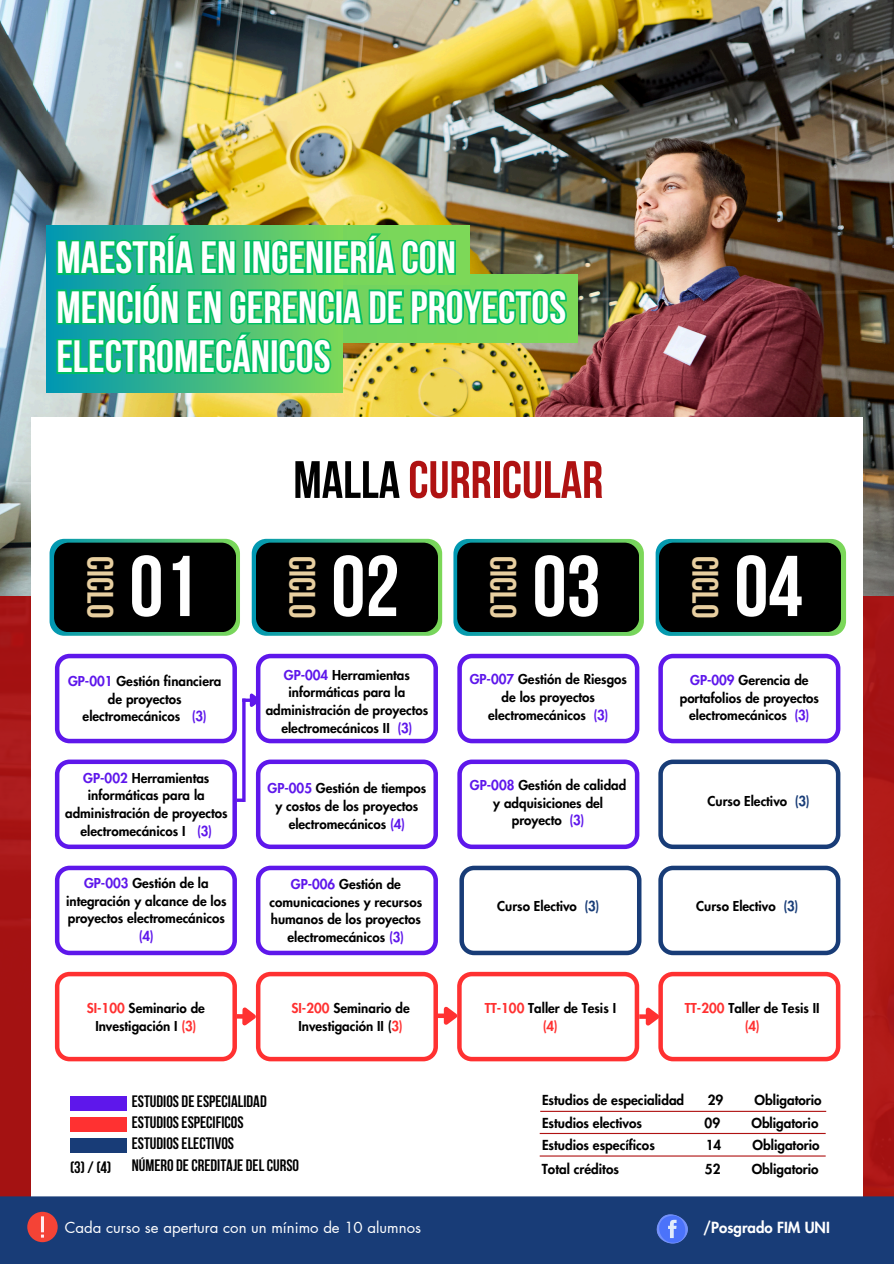
<style>
.page{position:relative;width:894px;height:1264px;background:#fff}
.page>*{position:absolute;margin:0;border:0;box-sizing:border-box;transform-origin:0 0}
.t1{font:700 85.95px "Bebas Neue";color:#fff}
.t2{font:700 52.5px "Bebas Neue";color:#af1212}
.t3{font:700 45px/49.5px "Bebas Neue";color:#fff}
.t4{font:700 36.6px "Bebas Neue";color:#e8cfa0}
.t5{font:700 16.5px "Bebas Neue";color:#000}
.t6{font:15px "Futura LT Pro";color:#fff}
.t7{font:800 15px "Futura LT Pro";color:#fff}
.t8{font:800 13.5px "Futura LT Pro";color:#000}
.t9{font:800 13.35px/17.9px "Futura LT Pro";color:#000;text-align:center}
.t10{font:800 13.35px "Futura LT Pro";color:#ff3131}
.s1{color:#000}
.s2{color:#5e17eb}
.s3{color:#ff3131}
.s4{color:#183c77}
</style>
<div class="page">
<img style="left:0;top:595px;width:893px;height:601px">
<img style="left:47px;top:0;width:846px;height:595px">
<img style="left:0;top:0;width:47px;height:595px">
<div style="left:31px;top:418px;width:831px;height:809px;background:#fff"></div>
<svg style="left:453px;top:539px;width:190px;height:97px"></svg>
<svg style="left:655px;top:539px;width:190px;height:97px"></svg>
<svg style="left:55px;top:865px;width:182px;height:90px"></svg>
<svg style="left:256px;top:759px;width:182px;height:90px"></svg>
<svg style="left:256px;top:865px;width:182px;height:90px"></svg>
<svg style="left:457px;top:653px;width:182px;height:90px"></svg>
<svg style="left:457px;top:759px;width:182px;height:90px"></svg>
<svg style="left:658px;top:653px;width:182px;height:90px"></svg>
<svg style="left:658px;top:759px;width:182px;height:90px"></svg>
<svg style="left:658px;top:865px;width:182px;height:90px"></svg>
<svg style="left:55px;top:971px;width:785px;height:90px"></svg>
<svg style="left:55px;top:653px;width:383px;height:90px"></svg>
<hr style="left:242px;top:698px;width:3px;height:104px;background:#5e17eb">
<svg style="left:55px;top:759px;width:188px;height:90px"></svg>
<div style="left:47px;top:225px;width:295px;height:167px;background:linear-gradient(to right,#0097b2,#7dd858)"></div>
<svg style="left:50px;top:539px;width:190px;height:96px"></svg>
<div style="left:54px;top:542px;width:182px;height:90px;background:#000;border-radius:15px"></div>
<svg style="left:252px;top:539px;width:190px;height:96px"></svg>
<div style="left:256px;top:542px;width:181px;height:90px;background:#000;border-radius:15px"></div>
<div style="left:457px;top:542px;width:182px;height:90px;background:#000;border-radius:15px"></div>
<div style="left:658px;top:542px;width:182px;height:90px;background:#000;border-radius:15px"></div>
<div style="left:70px;top:1096px;width:56px;height:14px;background:#5e17eb"></div>
<div style="left:70px;top:1117px;width:56px;height:14px;background:#ff3131"></div>
<div style="left:70px;top:1138px;width:56px;height:15px;background:#183c77"></div>
<hr style="left:540px;top:1110px;width:286px;height:1px;background:#af1212">
<hr style="left:539px;top:1132px;width:286px;height:1px;background:#af1212">
<hr style="left:539px;top:1155px;width:286px;height:1px;background:#af1212">
<div style="left:0;top:1196px;width:893px;height:67px;background:#183c77"></div>
<img style="left:656px;top:1214px;width:32px;height:30px">
<div style="left:27px;top:1211px;width:31px;height:31px;background:#f44336;border-radius:50%"></div>
<hr style="left:41px;top:1216px;width:3px;height:16px;background:#ffebee">
<svg style="left:55px;top:206px;width:514px;height:179px"></svg>
<svg style="left:459px;top:865px;width:182px;height:90px"></svg>
<p class="t3" style="left:56px;top:237px;width:511px">MAESTRÍA EN INGENIERÍA CON<br>MENCIÓN EN GERENCIA DEPROYECTOS<br>ELECTROMECÁNICOS</p>
<p class="t2" style="left:293px;top:458px;width:311px"><span class="s1">MALLA</span> CURRICULAR</p>
<p class="t4" style="left:115px;top:556px;width:64px;rotate:90deg">CICLO</p>
<p class="t1" style="left:331px;top:551px;width:70px">02</p>
<p class="t1" style="left:129px;top:551px;width:70px">01</p>
<p class="t4" style="left:317px;top:556px;width:64px;rotate:90deg">CICLO</p>
<p class="t1" style="left:532px;top:551px;width:70px">03</p>
<p class="t4" style="left:518px;top:556px;width:64px;rotate:90deg">CICLO</p>
<p class="t1" style="left:734px;top:551px;width:70px">04</p>
<p class="t4" style="left:719px;top:556px;width:64px;rotate:90deg">CICLO</p>
<p class="t9" style="left:68px;top:672px;width:155px"><span class="s2">GP-001</span> Gestión financiera de proyectos electromecánicos <span class="s2">(3)</span></p>
<h1 class="t9" style="left:65px;top:769px;width:164px"><span class="s2">GP-002</span> Herramientas informáticas para la administración de proyectos electromecánicos I <span class="s2">(3)</span></h1>
<h3 class="t9" style="left:66px;top:874px;width:162px"><span class="s2">GP-003</span> Gestión de la integración y alcance de los proyectos electromecánicos <span class="s2">(4)</span></h3>
<h2 class="t9" style="left:87px;top:1000px;width:120px"><span class="s3">SI-100</span> Seminario de<br>Investigación I <span class="s3">(3)</span></h2>
<p class="t9" style="left:266px;top:666px;width:164px"><span class="s2">GP-004</span> Herramientas informáticas para la administración de proyectos electromecánicos II <span class="s2">(3)</span></p>
<h3 class="t9" style="left:267px;top:780px;width:160px"><span class="s2">GP-005</span> Gestión de tiempos y costos de los proyectos electromecánicos <span class="s2">(4)</span></h3>
<p class="t9" style="left:269px;top:875px;width:154px"><span class="s2">GP-006</span> Gestión de comunicaciones y recursos humanos de los proyectos electromecánicos <span class="s2">(3)</span></p>
<h3 class="t9" style="left:291px;top:1000px;width:120px"><span class="s3">SI-200</span> Seminario de<br>Investigación II (<span class="s3">3)</span></h3>
<p class="t5" style="left:132px;top:1094px;width:136px">ESTUDIOS DEESPECIALIDAD</p>
<p class="t5" style="left:132px;top:1115px;width:113px">ESTUDIOSESPECIFICOS</p>
<p class="t5" style="left:132px;top:1136px;width:104px">ESTUDIOSELECTIVOS</p>
<h4 class="t5" style="left:70px;top:1160px;width:43px">(3)/(4)</h4>
<h4 class="t5" style="left:132px;top:1158px;width:169px">NÚMERO DECREDITAJE DELCURSO</h4>
<p class="t9" style="left:469px;top:670px;width:159px"><span class="s2">GP-007</span> Gestión de Riesgos de los proyectos electromecánicos <span class="s2">(3)</span></p>
<h3 class="t9" style="left:470px;top:776px;width:158px"><span class="s2">GP-008</span> Gestión de calidad y adquisiciones del proyecto <span class="s2">(3)</span></h3>
<h4 class="t9" style="left:497px;top:897px;width:104px">Curso Electivo <span class="s4">(3)</span></h4>
<p class="t9" style="left:484px;top:1000px;width:133px"><span class="s3">TT-100</span> Taller de Tesis I</p>
<p class="t10" style="left:542px;top:1020px;width:16px">(4)</p>
<h5 class="t9" style="left:679px;top:671px;width:141px"><span class="s2">GP-009</span> Gerencia de portafolios de proyectos electromecánicos <span class="s2">(3)</span></h5>
<p class="t9" style="left:707px;top:792px;width:104px">Curso Electivo <span class="s4">(3)</span></p>
<p class="t9" style="left:696px;top:897px;width:104px">Curso Electivo <span class="s4">(3)</span></p>
<p class="t9" style="left:684px;top:1000px;width:136px"><span class="s3">TT-200</span> Taller de Tesis II</p>
<p class="t10" style="left:744px;top:1020px;width:16px">(4)</p>
<p class="t8" style="left:542px;top:1093px;width:144px">Estudios de especialidad</p>
<p class="t8" style="left:707px;top:1093px;width:17px">29</p>
<p class="t8" style="left:754px;top:1093px;width:68px">Obligatorio</p>
<p class="t8" style="left:542px;top:1138px;width:114px">Estudios específicos</p>
<p class="t8" style="left:705px;top:1138px;width:17px">14</p>
<p class="t8" style="left:752px;top:1138px;width:68px">Obligatorio</p>
<p class="t8" style="left:542px;top:1116px;width:101px">Estudios electivos</p>
<p class="t8" style="left:704px;top:1116px;width:17px">09</p>
<p class="t8" style="left:751px;top:1116px;width:68px">Obligatorio</p>
<p class="t8" style="left:541px;top:1163px;width:79px">Total créditos</p>
<p class="t8" style="left:704px;top:1163px;width:17px">52</p>
<p class="t8" style="left:751px;top:1163px;width:68px">Obligatorio</p>
<p class="t6" style="left:65px;top:1220px;width:358px">Cada curso se apertura con un mínimo de 10 alumnos</p>
<p class="t7" style="left:703px;top:1220px;width:128px">/Posgrado FIM UNI</p>
</div>
